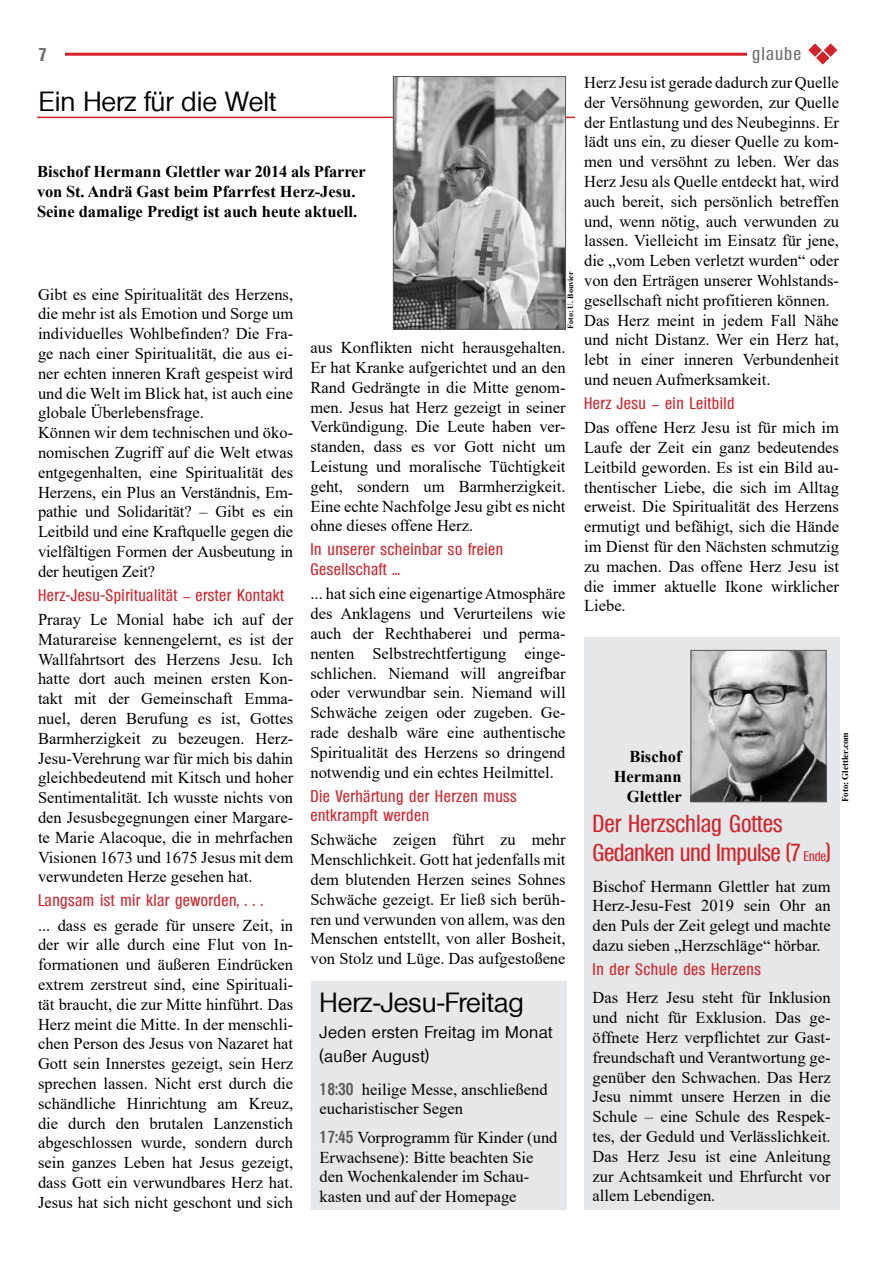
<style>
.page{position:relative;width:893px;height:1263px;background:#fff}
.page>*{position:absolute;margin:0;border:0;box-sizing:border-box;transform-origin:0 0}
.t1{font:500 27px "Olympia";color:#000}
.t2{font:500 condensed 24px/28.8px "Olympia";color:#d2232a}
.t3{font:500 condensed 18px "Olympia";letter-spacing:.06em;color:#6d6e71}
.t4{font:700 condensed 18px "Olympia";color:#6d6e71}
.t5{font:16.5px/19.8px "Times New Roman";color:#000;text-align:justify}
.t6{font:500 condensed 16.5px/19.8px "Olympia";letter-spacing:.03em;color:#d2232a}
.t7{font:700 16.5px/19.8px "Times New Roman";color:#000;text-align:right}
.t8{font:500 16.5px/24px "Olympia";letter-spacing:.03em;color:#000}
.t9{font:700 9px "Times New Roman";color:#000}
.t10{font:700 8.1px "Times New Roman";color:#000}
.s1{font-family:"Olympia";font-weight:600;font-stretch:condensed;color:#58595b}
.s2{font-size:13.5px}
</style>
<div class="page">
<hr style="left:65px;top:53px;width:736px;height:3px;background:#d2232a">
<svg style="left:808px;top:43px;width:29px;height:22px"></svg>
<div style="left:584px;top:637px;width:255px;height:573px;background:#e6e7e8"></div>
<img style="left:693px;top:652px;width:131px;height:148px">
<div style="left:691px;top:650px;width:135px;height:152px;border:1px solid #58595b"></div>
<div style="left:311px;top:981px;width:255px;height:229px;background:#e6e7e8"></div>
<div style="left:747px;top:40px;width:54px;height:23px;background:#fff"></div>
<hr style="left:37px;top:117px;width:538px;height:1px;background:#d2232a">
<img style="left:395px;top:78px;width:169px;height:250px">
<div style="left:393px;top:76px;width:173px;height:254px;border:1px solid #58595b"></div>
<p class="t4" style="left:38px;top:44px;width:10px">7</p>
<h1 class="t1" style="left:39px;top:86px;width:239px">Ein Herz für die Welt</h1>
<p class="t7" style="left:37px;top:161px;width:330px;text-align:left">Bischof Hermann Glettler war 2014 als Pfarrer von St. Andrä Gast beim Pfarrfest Herz-Jesu.<br>Seine damalige Predigt ist auch heute aktuell.</p>
<p class="t5" style="left:38px;top:284px;width:257px;text-align:left">Gibt es eine Spiritualität des Herzens, die mehr ist als Emotion und Sorge um individuelles Wohlbefinden? Die Fra&shy;ge nach einer Spiritualität, die aus ei&shy;ner echten inneren Kraft gespeist wird und die Welt im Blick hat, ist auch eine globale Überlebensfrage.<br>Können wir dem technischen und öko&shy;nomischen Zugriff auf die Welt etwas entgegenhalten, eine Spiritualität des Herzens, ein Plus an Verständnis, Em&shy;pathie und Solidarität? – Gibt es ein Leitbild und eine Kraftquelle gegen die vielfältigen Formen der Ausbeutung in der heutigen Zeit?</p>
<p class="t6" style="left:38px;top:585px;width:247px">Herz-Jesu-Spiritualität – erster Kontakt</p>
<p class="t5" style="left:38px;top:609px;width:257px">Praray Le Monial habe ich auf der Maturareise kennengelernt, es ist der Wallfahrtsort des Herzens Jesu. Ich hatte dort auch meinen ersten Kon&shy;takt mit der Gemeinschaft Emma&shy;nuel, deren Berufung es ist, Gottes Barmherzigkeit zu bezeugen. Herz-Jesu-Verehrung war für mich bis dahin gleichbedeutend mit Kitsch und hoher Sentimentalität. Ich wusste nichts von den Jesusbegegnungen einer Margare&shy;te Marie Alacoque, die in mehrfachen Visionen 1673 und 1675 Jesus mit dem verwundeten Herze gesehen hat.</p>
<p class="t6" style="left:38px;top:891px;width:226px">Langsam ist mir klar geworden, . . .</p>
<p class="t5" style="left:38px;top:914px;width:257px">... dass es gerade für unsere Zeit, in der wir alle durch eine Flut von In&shy;formationen und äußeren Eindrücken extrem zerstreut sind, eine Spirituali&shy;tät braucht, die zur Mitte hinführt. Das Herz meint die Mitte. In der menschli&shy;chen Person des Jesus von Nazaret hat Gott sein Innerstes gezeigt, sein Herz sprechen lassen. Nicht erst durch die schändliche Hinrichtung am Kreuz, die durch den brutalen Lanzenstich abgeschlossen wurde, sondern durch sein ganzes Leben hat Jesus gezeigt, dass Gott ein verwundbares Herz hat.<br>Jesus hat sich nicht geschont und sich</p>
<p class="t10" style="left:565px;top:329px;width:59px;rotate:-90deg">Foto: U. Bouvier</p>
<p class="t5" style="left:310px;top:337px;width:257px">aus Konflikten nicht herausgehalten.<br>Er hat Kranke aufgerichtet und an den Rand Gedrängte in die Mitte genom&shy;men. Jesus hat Herz gezeigt in seiner Verkündigung. Die Leute haben ver&shy;standen, dass es vor Gott nicht um Leistung und moralische Tüchtigkeit geht, sondern um Barmherzigkeit.<br>Eine echte Nachfolge Jesu gibt es nicht ohne dieses offene Herz.</p>
<p class="t6" style="left:310px;top:540px;width:194px">In unserer scheinbar so freien<br>Gesellschaft ...</p>
<p class="t5" style="left:310px;top:583px;width:257px">... hat sich eine eigenartige Atmosphäre des Anklagens und Verurteilens wie auch der Rechthaberei und perma&shy;nenten Selbstrechtfertigung einge&shy;schlichen. Niemand will angreifbar oder verwundbar sein. Niemand will Schwäche zeigen oder zugeben. Ge&shy;rade deshalb wäre eine authentische Spiritualität des Herzens so dringend notwendig und ein echtes Heilmittel.</p>
<p class="t6" style="left:310px;top:786px;width:208px">Die Verhärtung der Herzen muss entkrampft werden</p>
<p class="t5" style="left:310px;top:829px;width:257px">Schwäche zeigen führt zu mehr Menschlichkeit. Gott hat jedenfalls mit dem blutenden Herzen seines Sohnes Schwäche gezeigt. Er ließ sich berüh&shy;ren und verwunden von allem, was den Menschen entstellt, von aller Bosheit, von Stolz und Lüge. Das aufgestoßene</p>
<h1 class="t1" style="left:320px;top:987px;width:206px">Herz-Jesu-Freitag</h1>
<p class="t8" style="left:320px;top:1020px;width:234px">Jeden ersten Freitag im Monat (außer August)</p>
<p class="t5" style="left:320px;top:1079px;width:230px"><span class="s1">18:30</span> heilige Messe, anschließend eucharistischer Segen</p>
<p class="t5" style="left:320px;top:1127px;width:239px;text-align:left"><span class="s1">17:45</span> Vorprogramm für Kinder (und<br>Erwachsene): Bitte beachten Sie den Wochenkalender im Schau&shy;kasten und auf der Homepage</p>
<p class="t3" style="left:752px;top:43px;width:50px">glaube</p>
<p class="t5" style="left:584px;top:72px;width:256px;text-align:left">Herz Jesu ist gerade dadurch zur Quelle der Versöhnung geworden, zur Quelle der Entlastung und des Neubeginns. Er lädt uns ein, zu dieser Quelle zu kom&shy;men und versöhnt zu leben. Wer das Herz Jesu als Quelle entdeckt hat, wird auch bereit, sich persönlich betreffen und, wenn nötig, auch verwunden zu lassen. Vielleicht im Einsatz für jene, die „vom Leben verletzt wurden“ oder von den Erträgen unserer Wohlstands&shy;gesellschaft nicht profitieren können.<br>Das Herz meint in jedem Fall Nähe und nicht Distanz. Wer ein Herz hat, lebt in einer inneren Verbundenheit und neuen Aufmerksamkeit.</p>
<p class="t6" style="left:584px;top:393px;width:152px">Herz Jesu – ein Leitbild</p>
<p class="t5" style="left:584px;top:417px;width:256px">Das offene Herz Jesu ist für mich im Laufe der Zeit ein ganz bedeutendes Leitbild geworden. Es ist ein Bild au&shy;thentischer Liebe, die sich im Alltag erweist. Die Spiritualität des Herzens ermutigt und befähigt, sich die Hände im Dienst für den Nächsten schmutzig zu machen. Das offene Herz Jesu ist die immer aktuelle Ikone wirklicher Liebe.</p>
<p class="t7" style="left:614px;top:746px;width:70px">Bischof<br>Hermann<br>Glettler</p>
<h2 class="t2" style="left:593px;top:809px;width:240px">Der Herzschlag Gottes<br>Gedanken und Impulse (7 <span class="s2">Ende</span>)</h2>
<p class="t5" style="left:593px;top:875px;width:240px">Bischof Hermann Glettler hat zum Herz-Jesu-Fest 2019 sein Ohr an den Puls der Zeit gelegt und machte dazu sieben „Herzschläge“ hörbar.</p>
<p class="t6" style="left:593px;top:959px;width:170px">In der Schule des Herzens</p>
<p class="t5" style="left:593px;top:987px;width:240px">Das Herz Jesu steht für Inklusion und nicht für Exklusion. Das ge&shy;öffnete Herz verpflichtet zur Gast&shy;freundschaft und Verantwortung ge&shy;genüber den Schwachen. Das Herz Jesu nimmt unsere Herzen in die Schule – eine Schule des Respek&shy;tes, der Geduld und Verlässlichkeit.<br>Das Herz Jesu ist eine Anleitung zur Achtsamkeit und Ehrfurcht vor allem Lebendigen.</p>
<p class="t9" style="left:839px;top:802px;width:72px;rotate:-90deg">Foto: Glettler.com</p>
</div>
